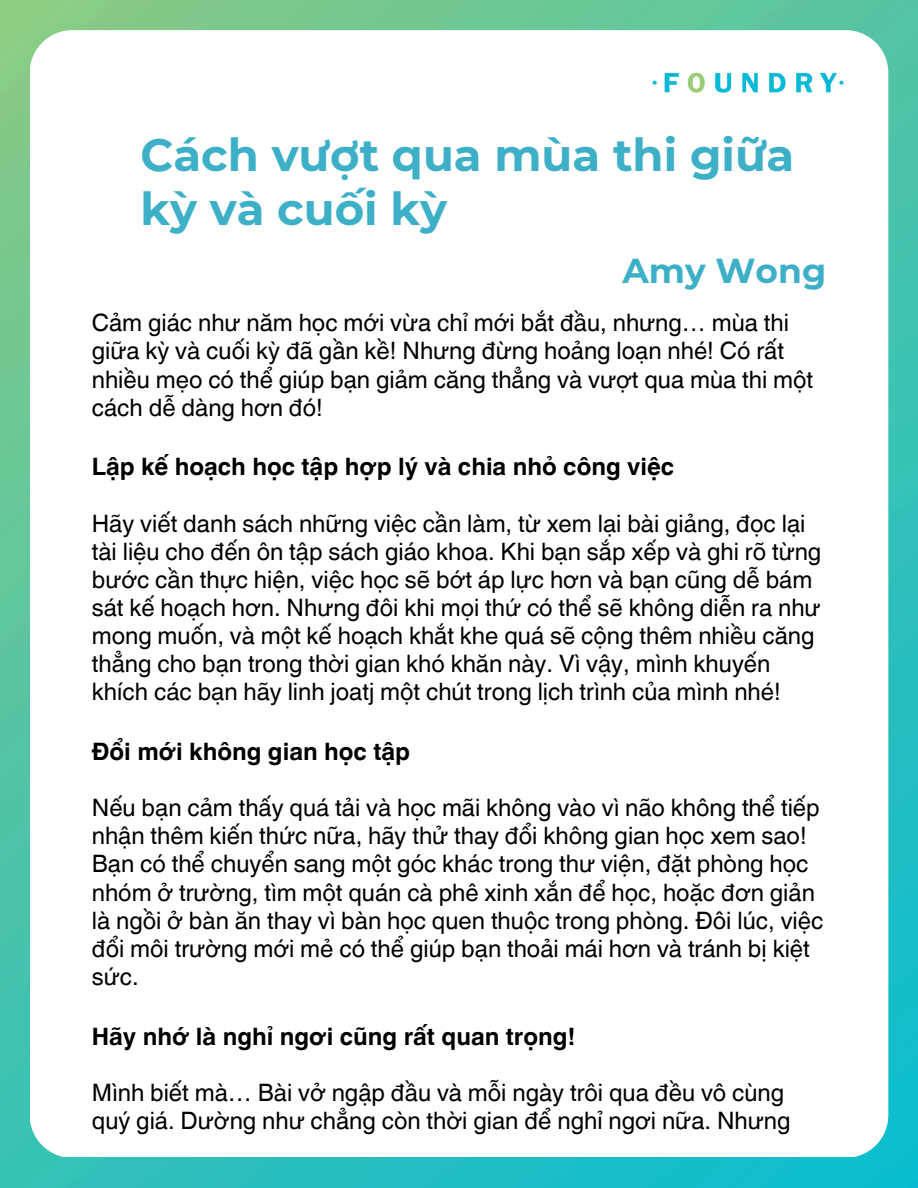
<style>
.page{position:relative;width:918px;height:1188px;background:#fff}
.page>*{position:absolute;margin:0;border:0;box-sizing:border-box;transform-origin:0 0}
.t1{font:700 45px/54px "Montserrat";color:#3db0c7}
.t2{font:700 34.5px "Montserrat";color:#3db0c7}
.t3{font:24px/28.2px "Helvetica World";color:#000}
.t4{font:700 24px "Helvetica World";color:#000}
</style>
<div class="page">
<img style="left:0;top:0;width:918px;height:1188px">
<div style="left:30px;top:30px;width:858px;height:1127px;background:#fff;border-radius:43px"></div>
<img style="left:652px;top:72px;width:192px;height:21px">
<p class="t1" style="left:141px;top:128px;width:655px">Cách vượt qua mùa thi giữa kỳ và cuối kỳ</p>
<p class="t2" style="left:623px;top:250px;width:205px">Amy Wong</p>
<p class="t3" style="left:92px;top:309px;width:723px">Cảm giác như năm học mới vừa chỉ mới bắt đầu, nhưng… mùa thi giữa kỳ và cuối kỳ đã gần kề! Nhưng đừng hoảng loạn nhé! Có rất nhiều mẹo có thể giúp bạn giảm căng thẳng và vượt qua mùa thi một cách dễ dàng hơn đó!</p>
<h1 class="t4" style="left:92px;top:447px;width:584px">Lập kế hoạch học tập hợp lý và chia nhỏ công việc</h1>
<h2 class="t3" style="left:92px;top:509px;width:731px">Hãy viết danh sách những việc cần làm, từ xem lại bài giảng, đọc lại tài liệu cho đến ôn tập sách giáo khoa. Khi bạn sắp xếp và ghi rõ từng bước cần thực hiện, việc học sẽ bớt áp lực hơn và bạn cũng dễ bám sát kế hoạch hơn. Nhưng đôi khi mọi thứ có thể sẽ không diễn ra như mong muốn, và một kế hoạch khắt khe quá sẽ cộng thêm nhiều căng thẳng cho bạn trong thời gian khó khăn này. Vì vậy, mình khuyến khích các bạn hãy linh joatj một chút trong lịch trình của mình nhé!</h2>
<p class="t4" style="left:92px;top:732px;width:320px">Đổi mới không gian học tập</p>
<h3 class="t3" style="left:92px;top:794px;width:733px">Nếu bạn cảm thấy quá tải và học mãi không vào vì não không thể tiếp nhận thêm kiến thức nữa, hãy thử thay đổi không gian học xem sao!<br>Bạn có thể chuyển sang một góc khác trong thư viện, đặt phòng học nhóm ở trường, tìm một quán cà phê xinh xắn để học, hoặc đơn giản là ngồi ở bàn ăn thay vì bàn học quen thuộc trong phòng. Đôi lúc, việc đổi môi trường mới mẻ có thể giúp bạn thoải mái hơn và tránh bị kiệt sức.</h3>
<p class="t4" style="left:92px;top:1016px;width:485px">Hãy nhớ là nghỉ ngơi cũng rất quan trọng!</p>
<h3 class="t3" style="left:92px;top:1078px;width:700px">Mình biết mà… Bài vở ngập đầu và mỗi ngày trôi qua đều vô cùng quý giá. Dường như chẳng còn thời gian để nghỉ ngơi nữa. Nhưng</h3>
</div>
